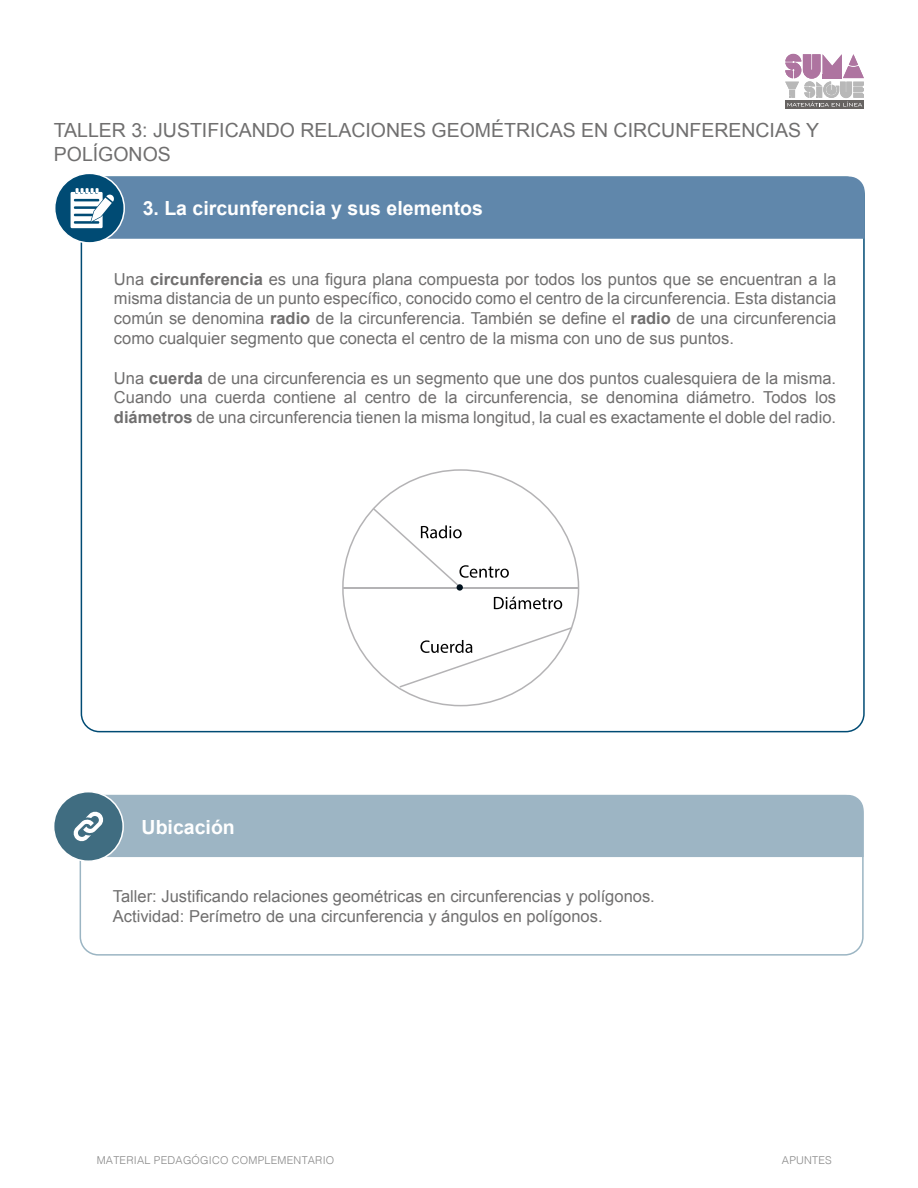
<style>
.page{position:relative;width:918px;height:1188px;background:#fff}
.page>*{position:absolute;margin:0;border:0;box-sizing:border-box;transform-origin:0 0}
.t1{font:19.5px/23.4px "Arial";color:#706f6f}
.t2{font:700 19.5px "Arial";color:#fff}
.t3{font:16.5px/19.8px "Arial";color:#706f6f;text-align:justify}
.t4{font:300 10.8px "Helvetica";letter-spacing:.02em;color:#878787}
.s1{font-weight:700}
</style>
<div class="page">
<div style="left:107px;top:177px;width:758px;height:62px;background:#6087ab"></div>
<div style="left:55px;top:173px;width:69px;height:70px;background:#004b74;border-radius:50%"></div>
<div style="left:54px;top:173px;width:71px;height:71px;border:2px solid #fff;border-radius:50%"></div>
<svg style="left:71px;top:188px;width:43px;height:40px"></svg>
<div style="left:80px;top:795px;width:784px;height:161px;border:2px solid #9bb5c3;border-radius:18px"></div>
<div style="left:104px;top:795px;width:760px;height:62px;background:#9db5c4"></div>
<div style="left:54px;top:792px;width:69px;height:69px;background:#406d81;border-radius:50%"></div>
<div style="left:53px;top:791px;width:71px;height:71px;border:2px solid #fff;border-radius:50%"></div>
<svg style="left:73px;top:811px;width:31px;height:31px"></svg>
<svg style="left:342px;top:469px;width:237px;height:237px"></svg>
<hr style="left:343px;top:587px;width:236px;height:2px;background:#b4b3b5">
<div style="left:457px;top:584px;width:6px;height:7px;background:#00111c;border-radius:50%"></div>
<svg style="left:373px;top:508px;width:136px;height:80px"></svg>
<svg style="left:494px;top:597px;width:68px;height:12px"></svg>
<svg style="left:400px;top:627px;width:172px;height:61px"></svg>
<div style="left:785px;top:101px;width:79px;height:7px;background:#666361"></div>
<svg style="left:785px;top:54px;width:79px;height:53px"></svg>
<p class="t1" style="left:54px;top:119px;width:767px">TALLER 3: JUSTIFICANDO RELACIONES GEOMÉTRICAS EN CIRCUNFERENCIAS Y<br>POLÍGONOS</p>
<p class="t2" style="left:143px;top:195px;width:342px">3. La circunferencia y sus elementos</p>
<p class="t3" style="left:114px;top:269px;width:724px">Una <span class="s1">circunferencia</span> es una figura plana compuesta por todos los puntos que se encuentran a la misma distancia de un punto específico, conocido como el centro de la circunferencia. Esta distancia común se denomina <span class="s1">radio</span> de la circunferencia. También se define el <span class="s1">radio</span> de una circunferencia como cualquier segmento que conecta el centro de la misma con uno de sus puntos.</p>
<p class="t3" style="left:114px;top:368px;width:724px">Una <span class="s1">cuerda</span> de una circunferencia es un segmento que une dos puntos cualesquiera de la misma.<br>Cuando una cuerda contiene al centro de la circunferencia, se denomina diámetro. Todos los <span class="s1">diámetros</span> de una circunferencia tienen la misma longitud, la cual es exactamente el doble del radio.</p>
<p class="t2" style="left:142px;top:815px;width:95px">Ubicación</p>
<p class="t3" style="left:113px;top:886px;width:543px">Taller: Justificando relaciones geométricas en circunferencias y polígonos.<br>Actividad: Perímetro de una circunferencia y ángulos en polígonos.</p>
<p class="t4" style="left:97px;top:1151px;width:239px">MATERIAL PEDAGÓGICO COMPLEMENTARIO</p>
<p class="t4" style="left:782px;top:1151px;width:51px">APUNTES</p>
</div>
